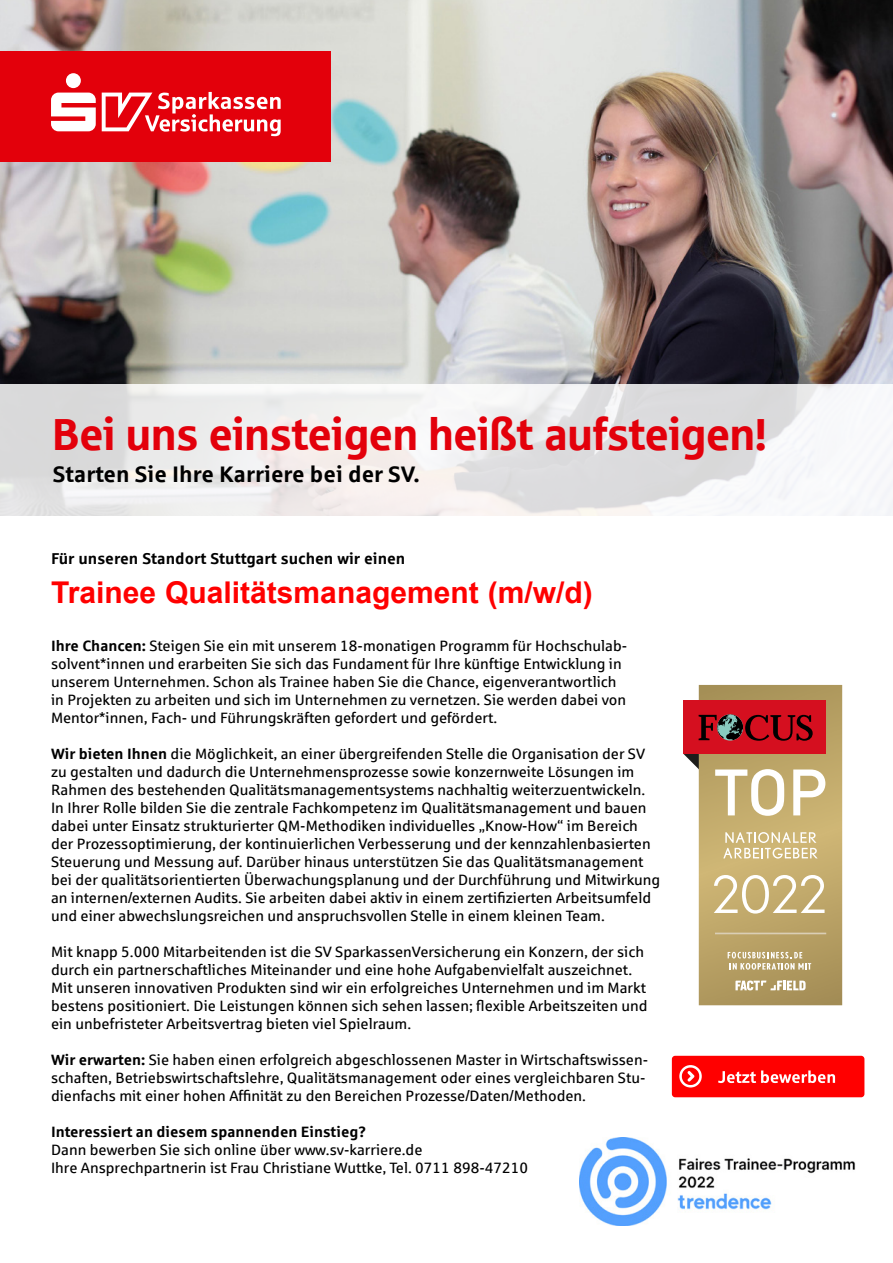
<style>
.page{position:relative;width:893px;height:1263px;background:#fff}
.page>*{position:absolute;margin:0;border:0;box-sizing:border-box;transform-origin:0 0}
.t1{font:45px "Sparkasse Head";letter-spacing:.01em;color:#e3000b}
.t2{font:700 30px "Arial";color:#f00}
.t3{font:700 22.5px "Sparkasse Rg";color:#000}
.t4{font:700 15.75px "Sparkasse Rg";color:#000}
.t5{font:15px/18px "Sparkasse Rg";color:#000}
.t6{font:700 15px "Sparkasse Rg";color:#000}
.s1{font-weight:700}
</style>
<div class="page">
<img style="left:0;top:0;width:893px;height:384px">
<svg style="left:0;top:384px;width:893px;height:131px"></svg>
<div style="left:0;top:51px;width:330px;height:110px;background:#e3000b"></div>
<svg style="left:102px;top:92px;width:179px;height:44px"></svg>
<div style="left:66px;top:73px;width:15px;height:15px;background:#fff;border-radius:50%"></div>
<svg style="left:51px;top:93px;width:45px;height:38px"></svg>
<img style="left:699px;top:685px;width:143px;height:320px">
<hr style="left:715px;top:933px;width:111px;height:1px;background:#daceb5">
<svg style="left:735px;top:980px;width:71px;height:10px"></svg>
<svg style="left:723px;top:832px;width:95px;height:26px"></svg>
<svg style="left:683px;top:754px;width:101px;height:62px"></svg>
<svg style="left:793px;top:769px;width:32px;height:46px"></svg>
<div style="left:683px;top:700px;width:143px;height:54px;background:#d50f1f"></div>
<svg style="left:699px;top:714px;width:114px;height:27px"></svg>
<svg style="left:714px;top:875px;width:110px;height:38px"></svg>
<svg style="left:728px;top:952px;width:83px;height:18px"></svg>
<div style="left:672px;top:1056px;width:192px;height:41px;background:#f00;border-radius:3px"></div>
<svg style="left:679px;top:1065px;width:23px;height:22px"></svg>
<svg style="left:718px;top:1070px;width:117px;height:13px"></svg>
<img style="left:579px;top:1137px;width:277px;height:88px">
<p class="t1" style="left:53px;top:406px;width:715px">Bei uns einsteigen heißt aufsteigen!</p>
<p class="t3" style="left:53px;top:459px;width:368px">Starten Sie Ihre Karriere bei der SV.</p>
<p class="t4" style="left:51px;top:548px;width:356px">Für unseren Standort Stuttgart suchen wir einen</p>
<p class="t2" style="left:51px;top:571px;width:543px">Trainee Qualitätsmanagement (m/w/d)</p>
<p class="t5" style="left:51px;top:636px;width:578px"><span class="s1">Ihre Chancen:</span> Steigen Sie ein mit unserem 18-monatigen Programm für Hochschulab&shy;solvent*innen und erarbeiten Sie sich das Fundament für Ihre künftige Entwicklung in unserem Unternehmen. Schon als Trainee haben Sie die Chance, eigenverantwortlich</p>
<p class="t5" style="left:51px;top:690px;width:577px">in Projekten zu arbeiten und sich im Unternehmen zu vernetzen. Sie werden dabei von<br>Mentor*innen, Fach- und Führungskräften gefordert und gefördert.</p>
<p class="t5" style="left:51px;top:744px;width:611px"><span class="s1">Wir bieten Ihnen</span> die Möglichkeit, an einer übergreifenden Stelle die Organisation der SV zu gestalten und dadurch die Unternehmensprozesse sowie konzernweite Lösungen im Rahmen des bestehenden Qualitätsmanagementsystems nachhaltig weiterzuentwickeln.<br>In Ihrer Rolle bilden Sie die zentrale Fachkompetenz im Qualitätsmanagement und bauen dabei unter Einsatz strukturierter QM-Methodiken individuelles „Know-How“ im Bereich der Prozessoptimierung, der kontinuierlichen Verbesserung und der kennzahlenbasierten Steuerung und Messung auf. Darüber hinaus unterstützen Sie das Qualitätsmanagement bei der qualitätsorientierten Überwachungsplanung und der Durchführung und Mitwirkung an internen/externen Audits. Sie arbeiten dabei aktiv in einem zertifizierten Arbeitsumfeld und einer abwechslungsreichen und anspruchsvollen Stelle in einem kleinen Team.</p>
<p class="t5" style="left:51px;top:942px;width:598px">Mit knapp 5.000 Mitarbeitenden ist die SV SparkassenVersicherung ein Konzern, der sich durch ein partnerschaftliches Miteinander und eine hohe Aufgabenvielfalt auszeichnet.<br>Mit unseren innovativen Produkten sind wir ein erfolgreiches Unternehmen und im Markt bestens positioniert. Die Leistungen können sich sehen lassen; flexible Arbeitszeiten und ein unbefristeter Arbeitsvertrag bieten viel Spielraum.</p>
<p class="t5" style="left:51px;top:1050px;width:599px"><span class="s1">Wir erwarten:</span> Sie haben einen erfolgreich abgeschlossenen Master in Wirtschaftswissen&shy;schaften, Betriebswirtschaftslehre, Qualitätsmanagement oder eines vergleichbaren Stu&shy;dienfachs mit einer hohen Affinität zu den Bereichen Prozesse/Daten/Methoden.</p>
<p class="t6" style="left:51px;top:1122px;width:317px">Interessiert an diesem spannenden Einstieg?</p>
<p class="t5" style="left:51px;top:1140px;width:373px">Dann bewerben Sie sich online über www.sv-karriere.de</p>
<p class="t5" style="left:51px;top:1158px;width:478px">Ihre Ansprechpartnerin ist Frau Christiane Wuttke, Tel. 0711 898-47210</p>
</div>
